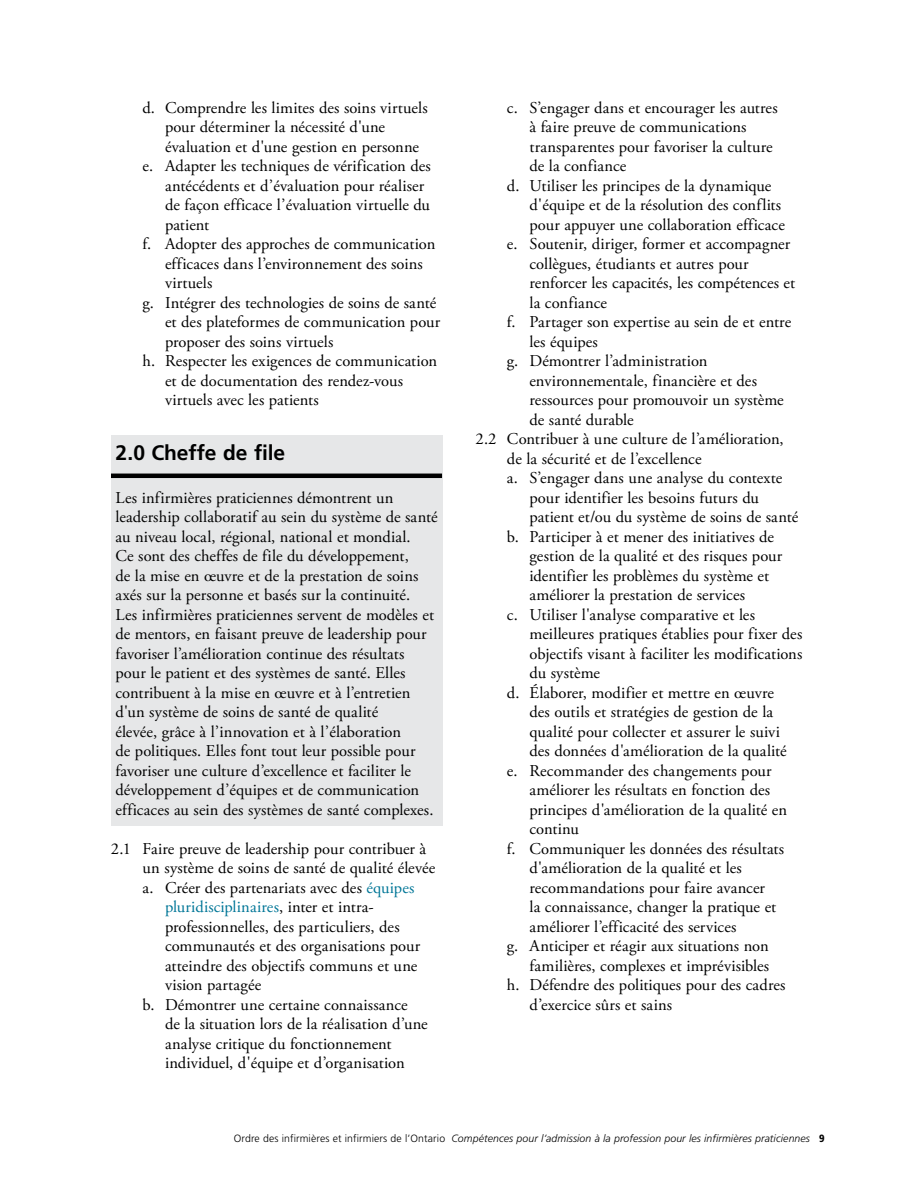
<style>
.page{position:relative;width:918px;height:1188px;background:#fff}
.page>*{position:absolute;margin:0;border:0;box-sizing:border-box;transform-origin:0 0}
.t1{font:700 21px "Frutiger LT Std";letter-spacing:-.005em;color:#000}
.t2{font:16.5px/19.5px "Adobe Garamond Pro";letter-spacing:.005em;color:#000}
.t3{font:16.5px "Adobe Garamond Pro";letter-spacing:.005em;color:#007697}
.t4{font:italic 300 10.5px "Frutiger LT Std";letter-spacing:.01em;color:#000}
.s1{color:#007697}
.s2{color:#000}
.s3{font-style:normal}
.s4{font-weight:900;font-style:normal;font-stretch:condensed}
</style>
<div class="page">
<div style="left:111px;top:436px;width:331px;height:390px;background:#e6e7e8"></div>
<hr style="left:111px;top:474px;width:331px;height:4px;background:#000">
<p class="t2" style="left:142px;top:98px;width:287px">d. Comprendre les limites des soins virtuels</p>
<p class="t2" style="left:165px;top:118px;width:222px">pour déterminer la nécessité d'une</p>
<p class="t2" style="left:165px;top:137px;width:256px">évaluation et d'une gestion en personne</p>
<p class="t2" style="left:142px;top:157px;width:290px">e. Adapter les techniques de vérification des</p>
<p class="t2" style="left:165px;top:176px;width:261px">antécédents et d’évaluation pour réaliser</p>
<p class="t2" style="left:165px;top:196px;width:267px">de façon efficace l’évaluation virtuelle du</p>
<p class="t2" style="left:165px;top:215px;width:46px">patient</p>
<p class="t2" style="left:142px;top:235px;width:294px">f. Adopter des approches de communication</p>
<p class="t2" style="left:165px;top:254px;width:259px">efficaces dans l’environnement des soins</p>
<p class="t2" style="left:165px;top:274px;width:49px">virtuels</p>
<p class="t2" style="left:142px;top:293px;width:295px">g. Intégrer des technologies de soins de santé</p>
<p class="t2" style="left:165px;top:313px;width:277px">et des plateformes de communication pour</p>
<p class="t2" style="left:165px;top:332px;width:170px">proposer des soins virtuels</p>
<p class="t2" style="left:142px;top:352px;width:296px">h. Respecter les exigences de communication</p>
<p class="t2" style="left:165px;top:371px;width:240px">et de documentation des rendez-vous</p>
<p class="t2" style="left:165px;top:391px;width:155px">virtuels avec les patients</p>
<p class="t1" style="left:116px;top:440px;width:171px">2.0 Cheffe de file</p>
<p class="t2" style="left:116px;top:488px;width:324px">Les infirmières praticiennes démontrent un leadership collaboratif au sein du système de santé au niveau local, régional, national et mondial.<br>Ce sont des cheffes de file du développement,<br>de la mise en œuvre et de la prestation de soins axés sur la personne et basés sur la continuité.<br>Les infirmières praticiennes servent de modèles et de mentors, en faisant preuve de leadership pour favoriser l’amélioration continue des résultats pour le patient et des systèmes de santé. Elles contribuent à la mise en œuvre et à l’entretien d'un système de soins de santé de qualité<br>élevée, grâce à l’innovation et à l’élaboration<br>de politiques. Elles font tout leur possible pour favoriser une culture d’excellence et faciliter le développement d’équipes et de communication efficaces au sein des systèmes de santé complexes.</p>
<p class="t2" style="left:111px;top:839px;width:317px">2.1 Faire preuve de leadership pour contribuer à</p>
<p class="t2" style="left:142px;top:859px;width:294px">un système de soins de santé de qualité élevée</p>
<p class="t2" style="left:142px;top:878px;width:273px">a. Créer des partenariats avec des <span class="s1">équipes</span></p>
<p class="t3" style="left:165px;top:897px;width:210px">pluridisciplinaires<span class="s2">, inter et intra-</span></p>
<p class="t2" style="left:165px;top:917px;width:236px">professionnelles, des particuliers, des</p>
<p class="t2" style="left:165px;top:937px;width:257px">communautés et des organisations pour</p>
<p class="t2" style="left:165px;top:956px;width:254px">atteindre des objectifs communs et une</p>
<p class="t2" style="left:165px;top:976px;width:98px">vision partagée</p>
<p class="t2" style="left:142px;top:995px;width:267px">b. Démontrer une certaine connaissance</p>
<p class="t2" style="left:165px;top:1015px;width:264px">de la situation lors de la réalisation d’une</p>
<p class="t2" style="left:165px;top:1034px;width:228px">analyse critique du fonctionnement</p>
<p class="t2" style="left:165px;top:1054px;width:241px">individuel, d'équipe et d’organisation</p>
<p class="t2" style="left:507px;top:98px;width:272px">c. S’engager dans et encourager les autres</p>
<p class="t2" style="left:530px;top:118px;width:219px">à faire preuve de communications</p>
<p class="t2" style="left:530px;top:137px;width:245px">transparentes pour favoriser la culture</p>
<p class="t2" style="left:530px;top:157px;width:98px">de la confiance</p>
<p class="t2" style="left:507px;top:176px;width:266px">d. Utiliser les principes de la dynamique</p>
<p class="t2" style="left:530px;top:196px;width:253px">d'équipe et de la résolution des conflits</p>
<p class="t2" style="left:530px;top:215px;width:257px">pour appuyer une collaboration efficace</p>
<p class="t2" style="left:507px;top:235px;width:285px">e. Soutenir, diriger, former et accompagner</p>
<p class="t2" style="left:530px;top:254px;width:221px">collègues, étudiants et autres pour</p>
<p class="t2" style="left:530px;top:274px;width:267px">renforcer les capacités, les compétences et</p>
<p class="t2" style="left:530px;top:293px;width:79px">la confiance</p>
<p class="t2" style="left:507px;top:313px;width:286px">f. Partager son expertise au sein de et entre</p>
<p class="t2" style="left:530px;top:332px;width:70px">les équipes</p>
<p class="t2" style="left:507px;top:352px;width:202px">g. Démontrer l’administration</p>
<p class="t2" style="left:530px;top:371px;width:229px">environnementale, financière et des</p>
<p class="t2" style="left:530px;top:391px;width:256px">ressources pour promouvoir un système</p>
<p class="t2" style="left:530px;top:410px;width:106px">de santé durable</p>
<p class="t2" style="left:475px;top:430px;width:310px">2.2 Contribuer à une culture de l’amélioration,</p>
<p class="t2" style="left:507px;top:449px;width:196px">de la sécurité et de l’excellence</p>
<p class="t2" style="left:507px;top:469px;width:277px">a. S’engager dans une analyse du contexte</p>
<p class="t2" style="left:530px;top:488px;width:231px">pour identifier les besoins futurs du</p>
<p class="t2" style="left:530px;top:508px;width:270px">patient et/ou du système de soins de santé</p>
<p class="t2" style="left:507px;top:527px;width:269px">b. Participer à et mener des initiatives de</p>
<p class="t2" style="left:530px;top:547px;width:254px">gestion de la qualité et des risques pour</p>
<p class="t2" style="left:530px;top:566px;width:241px">identifier les problèmes du système et</p>
<p class="t2" style="left:530px;top:586px;width:217px">améliorer la prestation de services</p>
<p class="t2" style="left:507px;top:605px;width:250px">c. Utiliser l'analyse comparative et les</p>
<p class="t2" style="left:530px;top:625px;width:274px">meilleures pratiques établies pour fixer des</p>
<p class="t2" style="left:530px;top:644px;width:274px">objectifs visant à faciliter les modifications</p>
<p class="t2" style="left:530px;top:664px;width:72px">du système</p>
<p class="t2" style="left:507px;top:683px;width:269px">d. Élaborer, modifier et mettre en œuvre</p>
<p class="t2" style="left:530px;top:703px;width:245px">des outils et stratégies de gestion de la</p>
<p class="t2" style="left:530px;top:722px;width:252px">qualité pour collecter et assurer le suivi</p>
<p class="t2" style="left:530px;top:742px;width:259px">des données d'amélioration de la qualité</p>
<p class="t2" style="left:507px;top:761px;width:266px">e. Recommander des changements pour</p>
<p class="t2" style="left:530px;top:781px;width:242px">améliorer les résultats en fonction des</p>
<p class="t2" style="left:530px;top:800px;width:259px">principes d'amélioration de la qualité en</p>
<p class="t2" style="left:530px;top:820px;width:51px">continu</p>
<p class="t2" style="left:507px;top:839px;width:279px">f. Communiquer les données des résultats</p>
<p class="t2" style="left:530px;top:859px;width:214px">d'amélioration de la qualité et les</p>
<p class="t2" style="left:530px;top:878px;width:237px">recommandations pour faire avancer</p>
<p class="t2" style="left:530px;top:898px;width:248px">la connaissance, changer la pratique et</p>
<p class="t2" style="left:530px;top:917px;width:208px">améliorer l’efficacité des services</p>
<p class="t2" style="left:507px;top:937px;width:263px">g. Anticiper et réagir aux situations non</p>
<p class="t2" style="left:530px;top:956px;width:241px">familières, complexes et imprévisibles</p>
<p class="t2" style="left:507px;top:976px;width:280px">h. Défendre des politiques pour des cadres</p>
<p class="t2" style="left:530px;top:995px;width:144px">d’exercice sûrs et sains</p>
<p class="t4" style="left:234px;top:1132px;width:592px"><span class="s3">Ordre des infirmières et infirmiers de l’Ontario</span> Compétences pour l’admission à la profession pour les infirmières praticiennes <span class="s4">9</span></p>
</div>
